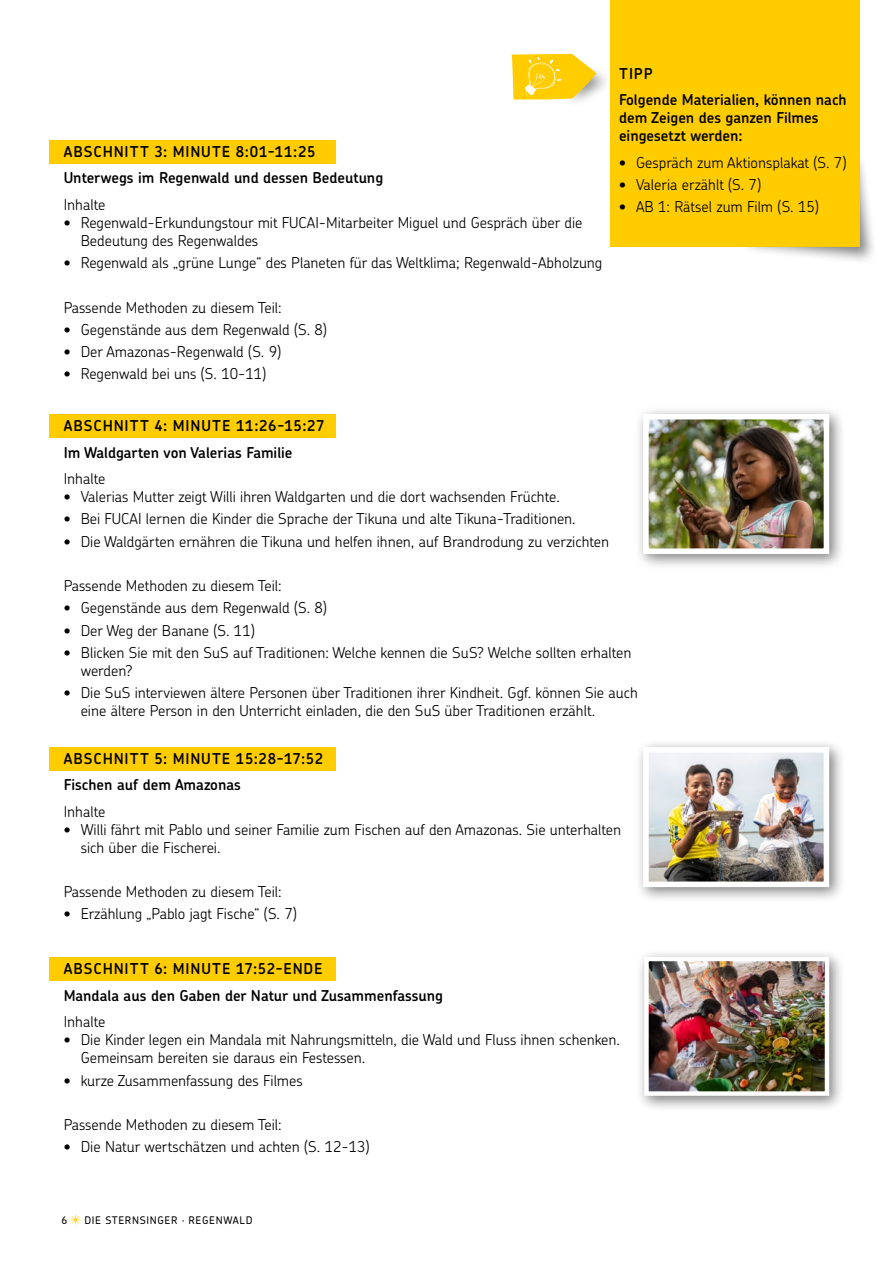
<style>
.page{position:relative;width:893px;height:1263px;background:#fff}
.page>*{position:absolute;margin:0;border:0;box-sizing:border-box;transform-origin:0 0}
.t1{font:300 15px/18px "Chevin Pro";color:#000}
.t2{font:600 15px/26.5px "Chevin Pro";color:#000}
.t3{font:500 10.5px "Chevin Pro";letter-spacing:.065em;color:#000}
.s1{font-family:"Sternsinger";font-weight:400;color:#fc0}
</style>
<div class="page">
<div style="left:635px;top:405px;width:211px;height:165px;background:#000;opacity:.5"></div>
<img style="left:650px;top:421px;width:172px;height:126px">
<div style="left:643px;top:414px;width:186px;height:140px;border:6px solid #fff"></div>
<div style="left:50px;top:140px;width:286px;height:24px;background:#fc0"></div>
<div style="left:50px;top:414px;width:286px;height:24px;background:#fc0"></div>
<div style="left:50px;top:747px;width:286px;height:24px;background:#fc0"></div>
<div style="left:50px;top:957px;width:286px;height:24px;background:#fc0"></div>
<div style="left:635px;top:738px;width:211px;height:165px;background:#000;opacity:.5"></div>
<img style="left:650px;top:754px;width:172px;height:126px">
<div style="left:643px;top:747px;width:186px;height:140px;border:6px solid #fff"></div>
<div style="left:636px;top:948px;width:210px;height:164px;background:#000;opacity:.5"></div>
<img style="left:649px;top:962px;width:175px;height:129px">
<div style="left:644px;top:957px;width:185px;height:139px;border:4px solid #fff"></div>
<div style="left:562px;top:63px;width:51px;height:46px;background:#000;opacity:.5"></div>
<svg style="left:511px;top:54px;width:85px;height:46px;background:#fbd334"></svg>
<div style="left:738px;top:150px;width:140px;height:115px;background:#000;opacity:.5"></div>
<div style="left:611px;top:0;width:249px;height:247px;background:#fc0"></div>
<p class="t2" style="left:619px;top:60px;width:229px">TIPP<br>Folgende Materialien, können nach</p>
<p class="t2" style="left:619px;top:109px;width:201px;line-height:18px">dem Zeigen des ganzen Filmes eingesetzt werden:</p>
<p class="t1" style="left:619px;top:153px;width:229px">• Gespräch zum Aktionsplakat (S. 7)</p>
<p class="t1" style="left:619px;top:175px;width:144px">• Valeria erzählt (S. 7)</p>
<p class="t1" style="left:619px;top:197px;width:201px">• AB 1: Rätsel zum Film (S. 15)</p>
<p class="t2" style="left:64px;top:138px;width:321px">ABSCHNITT 3: MINUTE 8:01-11:25<br>Unterwegs im Regenwald und dessen Bedeutung</p>
<p class="t1" style="left:64px;top:195px;width:43px">Inhalte</p>
<p class="t1" style="left:81px;top:213px;width:503px;text-indent:-17px">• Regenwald-Erkundungstour mit FUCAI-Mitarbeiter Miguel und Gespräch über die<br>Bedeutung des Regenwaldes</p>
<p class="t1" style="left:64px;top:253px;width:540px">• Regenwald als „grüne Lunge“ des Planeten für das Weltklima; Regenwald-Abholzung</p>
<p class="t1" style="left:64px;top:298px;width:219px">Passende Methoden zu diesem Teil:</p>
<p class="t1" style="left:64px;top:320px;width:265px">• Gegenstände aus dem Regenwald (S. 8)</p>
<p class="t1" style="left:64px;top:342px;width:219px">• Der Amazonas-Regenwald (S. 9)</p>
<p class="t1" style="left:64px;top:364px;width:204px">• Regenwald bei uns (S. 10-11)</p>
<p class="t2" style="left:64px;top:412px;width:262px">ABSCHNITT 4: MINUTE 11:26-15:27<br>Im Waldgarten von Valerias Familie</p>
<p class="t1" style="left:64px;top:469px;width:43px">Inhalte</p>
<p class="t1" style="left:64px;top:487px;width:498px">• Valerias Mutter zeigt Willi ihren Waldgarten und die dort wachsenden Früchte.</p>
<p class="t1" style="left:64px;top:509px;width:514px">• Bei FUCAI lernen die Kinder die Sprache der Tikuna und alte Tikuna-Traditionen.</p>
<p class="t1" style="left:64px;top:532px;width:547px">• Die Waldgärten ernähren die Tikuna und helfen ihnen, auf Brandrodung zu verzichten</p>
<p class="t1" style="left:64px;top:576px;width:219px">Passende Methoden zu diesem Teil:</p>
<p class="t1" style="left:64px;top:598px;width:265px">• Gegenstände aus dem Regenwald (S. 8)</p>
<p class="t1" style="left:64px;top:621px;width:193px">• Der Weg der Banane (S. 11)</p>
<p class="t1" style="left:81px;top:643px;width:552px;text-indent:-17px">• Blicken Sie mit den SuS auf Traditionen: Welche kennen die SuS? Welche sollten erhalten werden?</p>
<p class="t1" style="left:81px;top:683px;width:559px;text-indent:-17px">• Die SuS interviewen ältere Personen über Traditionen ihrer Kindheit. Ggf. können Sie auch eine ältere Person in den Unterricht einladen, die den SuS über Traditionen erzählt.</p>
<p class="t2" style="left:64px;top:745px;width:261px">ABSCHNITT 5: MINUTE 15:28-17:52<br>Fischen auf dem Amazonas</p>
<p class="t1" style="left:64px;top:802px;width:43px">Inhalte</p>
<p class="t1" style="left:81px;top:820px;width:542px;text-indent:-17px">• Willi fährt mit Pablo und seiner Familie zum Fischen auf den Amazonas. Sie unterhalten sich über die Fischerei.</p>
<p class="t1" style="left:64px;top:882px;width:219px">Passende Methoden zu diesem Teil:</p>
<p class="t1" style="left:64px;top:904px;width:235px">• Erzählung „Pablo jagt Fische“ (S. 7)</p>
<p class="t2" style="left:64px;top:955px;width:381px">ABSCHNITT 6: MINUTE 17:52-ENDE<br>Mandala aus den Gaben der Natur und Zusammenfassung</p>
<p class="t1" style="left:64px;top:1012px;width:43px">Inhalte</p>
<p class="t1" style="left:81px;top:1030px;width:541px;text-indent:-17px">• Die Kinder legen ein Mandala mit Nahrungsmitteln, die Wald und Fluss ihnen schenken.<br>Gemeinsam bereiten sie daraus ein Festessen.</p>
<p class="t1" style="left:64px;top:1070px;width:241px">• kurze Zusammenfassung des Filmes</p>
<p class="t1" style="left:64px;top:1115px;width:219px">Passende Methoden zu diesem Teil:</p>
<p class="t1" style="left:64px;top:1137px;width:307px">• Die Natur wertschätzen und achten (S. 12-13)</p>
<p class="t3" style="left:62px;top:1213px;width:192px">6 <span class="s1">*</span> DIE STERNSINGER · REGENWALD</p>
</div>
